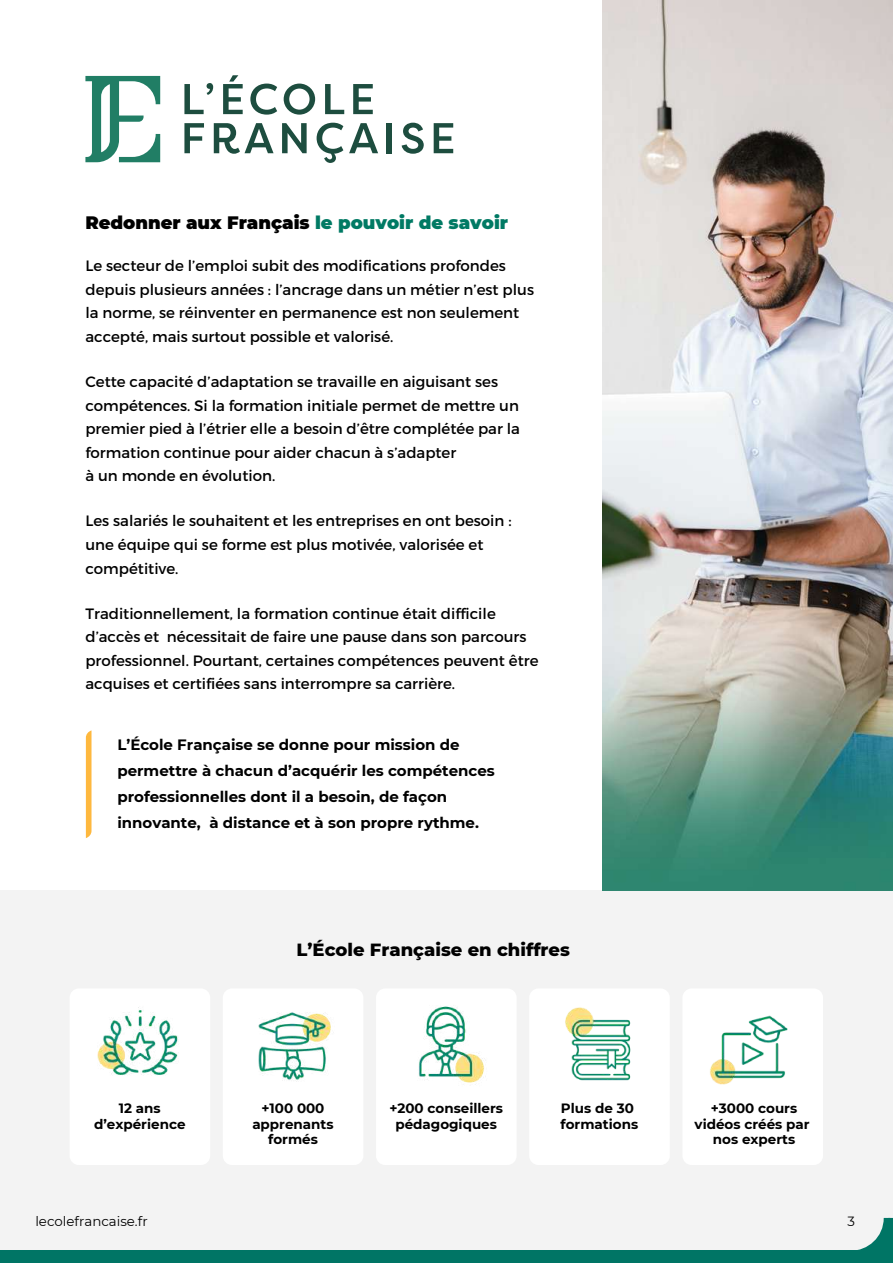
<style>
.page{position:relative;width:893px;height:1264px;background:#fff}
.page>*{position:absolute;margin:0;border:0;box-sizing:border-box;transform-origin:0 0}
.t1{font:900 18px "Montserrat";color:#000}
.t2{font:800 18px "Montserrat";color:#000}
.t3{font:15px/23.5px "Montserrat";color:#000}
.t4{font:700 15px/25.8px "Montserrat";color:#000}
.t5{font:700 13.5px/15.8px "Montserrat";color:#000;text-align:center}
.t6{font:13.35px "Montserrat";color:#000}
.s1{color:#007a64}
</style>
<div class="page">
<div style="left:0;top:890px;width:892px;height:371px;background:#f3f3f3"></div>
<svg style="left:85px;top:76px;width:75px;height:86px"></svg>
<svg style="left:184px;top:83px;width:29px;height:31px"></svg>
<svg style="left:223px;top:75px;width:20px;height:39px"></svg>
<svg style="left:250px;top:84px;width:27px;height:31px"></svg>
<svg style="left:283px;top:84px;width:32px;height:31px"></svg>
<svg style="left:325px;top:84px;width:19px;height:30px"></svg>
<svg style="left:353px;top:84px;width:20px;height:30px"></svg>
<svg style="left:184px;top:123px;width:20px;height:30px"></svg>
<svg style="left:214px;top:123px;width:59px;height:31px"></svg>
<svg style="left:282px;top:123px;width:24px;height:30px"></svg>
<svg style="left:316px;top:123px;width:27px;height:40px"></svg>
<svg style="left:349px;top:123px;width:29px;height:30px"></svg>
<div style="left:386px;top:123px;width:6px;height:30px;background:#1d4d3f"></div>
<svg style="left:401px;top:123px;width:22px;height:31px"></svg>
<svg style="left:433px;top:123px;width:20px;height:30px"></svg>
<img style="left:602px;top:0;width:290px;height:890px">
<div style="left:70px;top:988px;width:140px;height:176px;background:#fff;border-radius:9px"></div>
<div style="left:223px;top:988px;width:140px;height:176px;background:#fff;border-radius:9px"></div>
<div style="left:376px;top:988px;width:140px;height:176px;background:#fff;border-radius:9px"></div>
<div style="left:529px;top:988px;width:140px;height:176px;background:#fff;border-radius:9px"></div>
<div style="left:682px;top:988px;width:141px;height:176px;background:#fff;border-radius:9px"></div>
<img style="left:565px;top:1007px;width:66px;height:74px">
<img style="left:710px;top:1015px;width:78px;height:70px">
<img style="left:418px;top:1006px;width:67px;height:77px">
<img style="left:258px;top:1012px;width:73px;height:70px">
<img style="left:98px;top:1007px;width:80px;height:68px">
<svg style="left:86px;top:730px;width:5px;height:108px"></svg>
<svg style="left:857px;top:1217px;width:35px;height:33px"></svg>
<div style="left:0;top:1250px;width:892px;height:12px;background:#007565"></div>
<p class="t1" style="left:85px;top:212px;width:424px">Redonner aux Français <span class="s1">le pouvoir de savoir</span></p>
<p class="t3" style="left:85px;top:253px;width:450px">Le secteur de l’emploi subit des modifications profondes depuis plusieurs années : l’ancrage dans un métier n’est plus la norme, se réinventer en permanence est non seulement accepté, mais surtout possible et valorisé.</p>
<p class="t3" style="left:85px;top:369px;width:436px">Cette capacité d’adaptation se travaille en aiguisant ses compétences. Si la formation initiale permet de mettre un premier pied à l’étrier elle a besoin d’être complétée par la formation continue pour aider chacun à s’adapter<br>à un monde en évolution.</p>
<p class="t3" style="left:85px;top:508px;width:427px">Les salariés le souhaitent et les entreprises en ont besoin : une équipe qui se forme est plus motivée, valorisée et compétitive.</p>
<p class="t3" style="left:85px;top:600px;width:454px">Traditionnellement, la formation continue était difficile d’accès et nécessitait de faire une pause dans son parcours professionnel. Pourtant, certaines compétences peuvent être acquises et certifiées sans interrompre sa carrière.</p>
<p class="t4" style="left:117px;top:732px;width:379px">L’École Française se donne pour mission de permettre à chacun d’acquérir les compétences professionnelles dont il a besoin, de façon innovante, à distance et à son propre rythme.</p>
<p class="t2" style="left:296px;top:938px;width:275px">L’École Française en chiffres</p>
<p class="t5" style="left:94px;top:1100px;width:93px">12 ans d’expérience</p>
<p class="t5" style="left:252px;top:1100px;width:83px">+100 000 apprenants formés</p>
<p class="t5" style="left:389px;top:1100px;width:115px">+200 conseillers pédagogiques</p>
<p class="t5" style="left:560px;top:1100px;width:79px;text-align:left">Plus de 30 formations</p>
<p class="t5" style="left:694px;top:1100px;width:117px">+3000 cours vidéos créés par nos experts</p>
<p class="t6" style="left:35px;top:1212px;width:114px">lecolefrancaise.fr</p>
<p class="t6" style="left:847px;top:1212px;width:9px">3</p>
</div>
